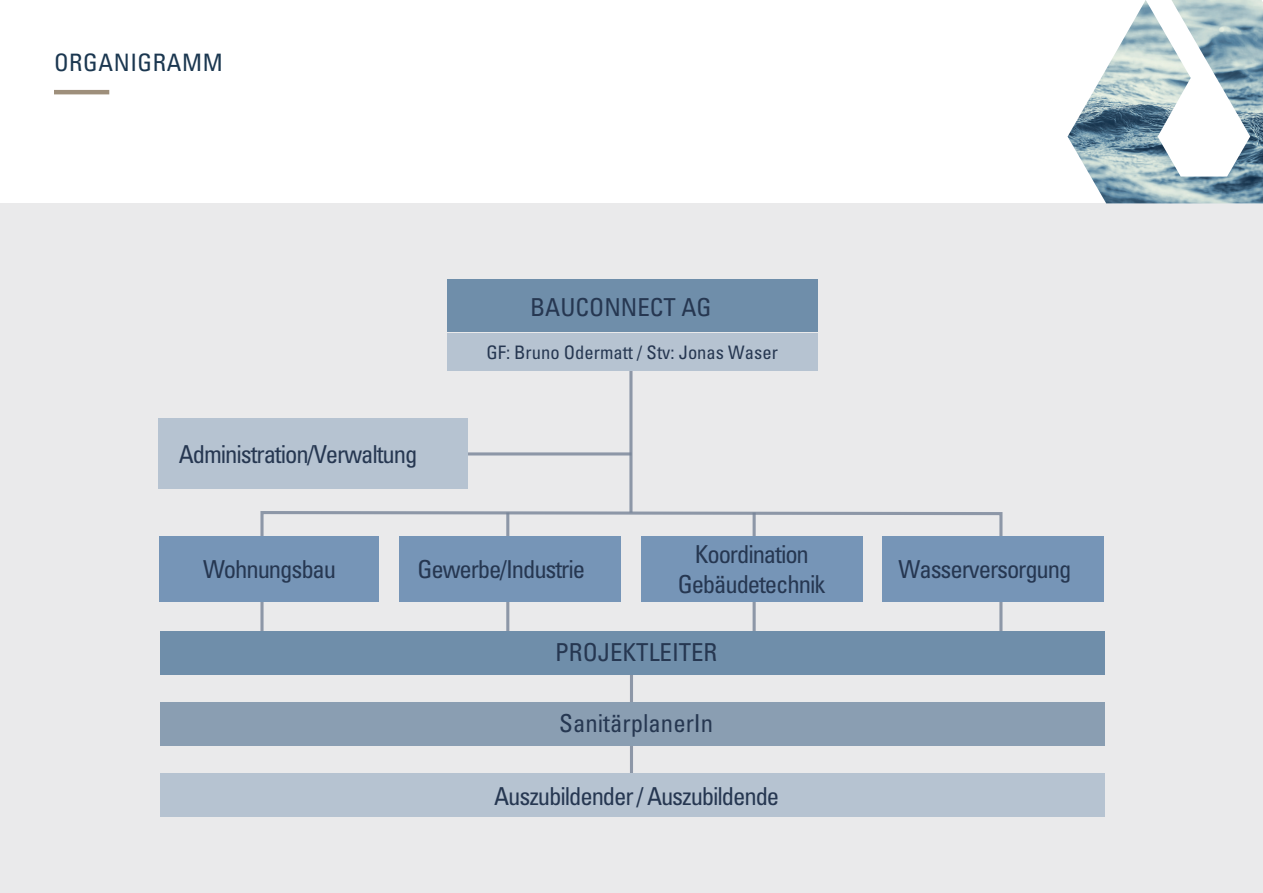
<style>
.page{position:relative;width:1263px;height:893px;background:#fff}
.page>*{position:absolute;margin:0;border:0;box-sizing:border-box;transform-origin:0 0}
.t1{font:condensed 24.75px/29.7px "Univers LT Std";letter-spacing:-.045em;color:#263751;text-align:center}
.t2{font:condensed 24.75px "Univers LT Std";color:#263751}
.t3{font:condensed 24px "Univers LT Std";letter-spacing:.025em;color:#1b3750}
.t4{font:condensed 18.6px "Univers LT Std";color:#263751}
</style>
<div class="page">
<div style="left:0;top:203px;width:1263px;height:690px;background:#eaeaeb"></div>
<hr style="left:630px;top:644px;width:3px;height:147px;background:#768397">
<hr style="left:629px;top:365px;width:3px;height:148px;background:#768397">
<svg style="left:260px;top:511px;width:742px;height:120px"></svg>
<hr style="left:506px;top:513px;width:3px;height:120px;background:#768397">
<hr style="left:753px;top:513px;width:3px;height:120px;background:#768397">
<hr style="left:463px;top:452px;width:168px;height:3px;background:#768397">
<div style="left:159px;top:419px;width:309px;height:70px;background:#b6c3d1"></div>
<div style="left:159px;top:536px;width:219px;height:66px;background:#7695b7"></div>
<div style="left:399px;top:536px;width:222px;height:66px;background:#7695b7"></div>
<div style="left:641px;top:536px;width:222px;height:66px;background:#7695b7"></div>
<div style="left:160px;top:631px;width:944px;height:44px;background:#6f8eaa"></div>
<div style="left:160px;top:702px;width:944px;height:44px;background:#8a9eb2"></div>
<div style="left:160px;top:773px;width:944px;height:44px;background:#b6c3d1"></div>
<div style="left:447px;top:279px;width:370px;height:53px;background:#6f8eaa"></div>
<div style="left:447px;top:333px;width:370px;height:37px;background:#b6c3d1"></div>
<div style="left:882px;top:536px;width:222px;height:66px;background:#7695b7"></div>
<hr style="left:54px;top:90px;width:55px;height:4px;background:#9e8f7b">
<img style="left:1067px;top:0;width:196px;height:203px">
<p class="t3" style="left:54px;top:48px;width:170px">ORGANIGRAMM</p>
<p class="t1" style="left:179px;top:439px;width:240px">Administration/Verwaltung</p>
<p class="t2" style="left:530px;top:292px;width:183px">BAUCONNECT AG</p>
<p class="t4" style="left:486px;top:340px;width:293px">GF: Bruno Odermatt / Stv: Jonas Waser</p>
<p class="t1" style="left:203px;top:554px;width:135px">Wohnungsbau</p>
<p class="t1" style="left:417px;top:554px;width:169px">Gewerbe/Industrie</p>
<p class="t1" style="left:678px;top:539px;width:149px">Koordination<br>Gebäudetechnik</p>
<p class="t2" style="left:555px;top:636px;width:164px">PROJEKTLEITER</p>
<p class="t2" style="left:559px;top:707px;width:155px">SanitärplanerIn</p>
<p class="t1" style="left:494px;top:781px;width:287px">Auszubildender / Auszubildende</p>
<p class="t1" style="left:899px;top:554px;width:174px">Wasserversorgung</p>
</div>
